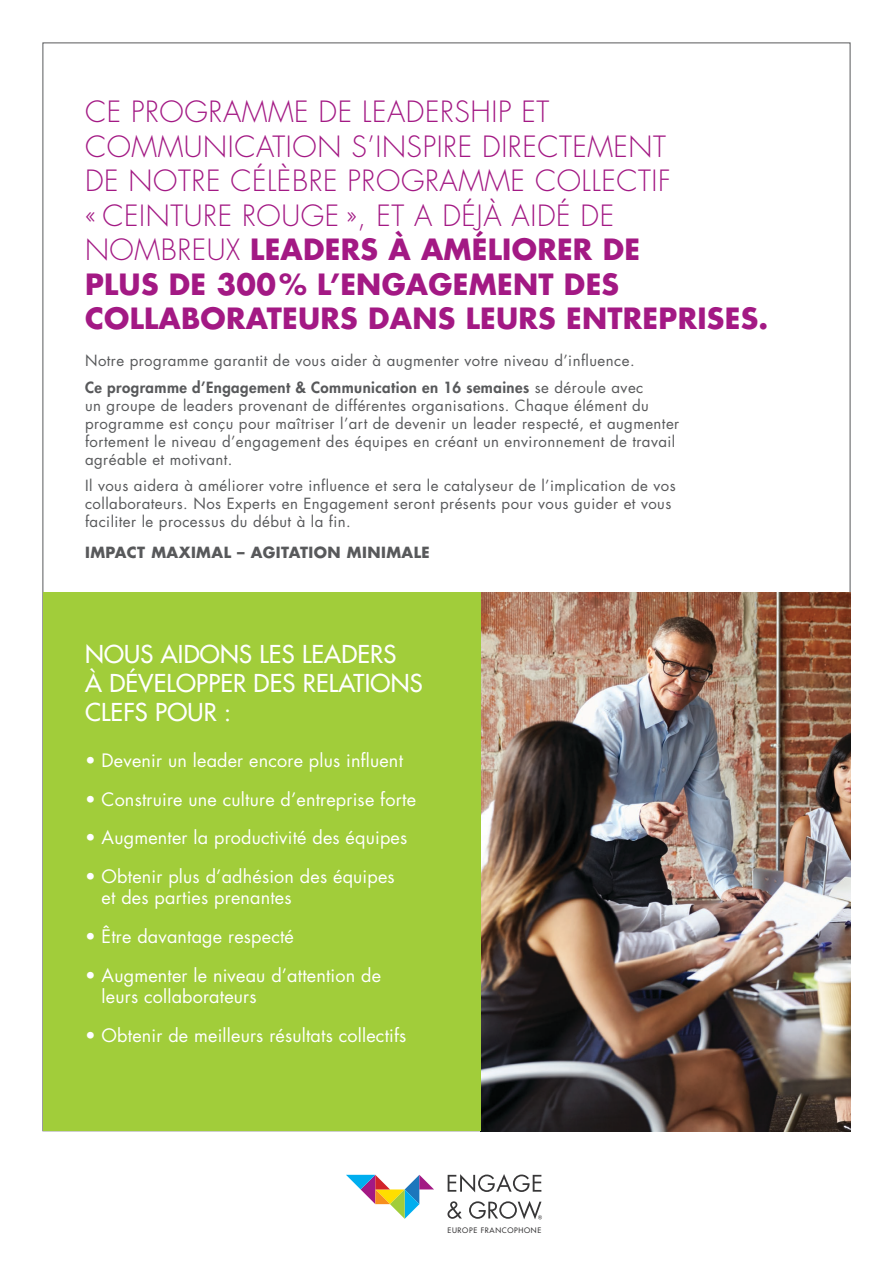
<style>
.page{position:relative;width:893px;height:1263px;background:#fff}
.page>*{position:absolute;margin:0;border:0;box-sizing:border-box;transform-origin:0 0}
.t1{font:300 28.5px/34.5px "Futura Std";letter-spacing:.02em;color:#a31984}
.t2{font:500 24px/28.8px "Futura Std";letter-spacing:.01em;color:#fff}
.t3{font:18px/21.6px "Futura Std";letter-spacing:.01em;color:#fff}
.t4{font:15px/18px "Futura Std";letter-spacing:.03em;color:#58595b}
.t5{font:700 15px "Futura Std";letter-spacing:.03em;color:#58595b}
.t6{font:500 7.35px "Futura Std";letter-spacing:.09em;color:#383738}
.s1{font-weight:700}
.s2{font-weight:800}
</style>
<div class="page">
<img style="left:480px;top:592px;width:370px;height:539px">
<div style="left:43px;top:592px;width:437px;height:539px;background:#a1cd3a"></div>
<svg style="left:448px;top:1174px;width:93px;height:18px"></svg>
<svg style="left:447px;top:1201px;width:15px;height:18px"></svg>
<svg style="left:346px;top:1175px;width:88px;height:44px"></svg>
<svg style="left:469px;top:1201px;width:73px;height:18px"></svg>
<p class="t1" style="left:85px;top:96px;width:685px">CE PROGRAMME DE LEADERSHIP ET COMMUNICATION S’INSPIRE DIRECTEMENT<br>DE NOTRE CÉLÈBRE PROGRAMME COLLECTIF<br>« CEINTURE ROUGE », ET A DÉJÀ AIDÉ DE NOMBREUX <span class="s1">LEADERS À AMÉLIORER DE<br>PLUS DE 300% L’ENGAGEMENT DES COLLABORATEURS DANS LEURS ENTREPRISES.</span></p>
<p class="t4" style="left:85px;top:347px;width:560px;line-height:26.5px">Notre programme garantit de vous aider à augmenter votre niveau d’influence.<br><span class="s2">Ce programme d’Engagement &amp; Communication en 16 semaines</span> se déroule avec</p>
<p class="t4" style="left:85px;top:396px;width:596px">un groupe de leaders provenant de différentes organisations. Chaque élément du programme est conçu pour maîtriser l’art de devenir un leader respecté, et augmenter fortement le niveau d’engagement des équipes en créant un environnement de travail agréable et motivant.</p>
<p class="t4" style="left:85px;top:477px;width:592px">Il vous aidera à améliorer votre influence et sera le catalyseur de l’implication de vos collaborateurs. Nos Experts en Engagement seront présents pour vous guider et vous faciliter le processus du début à la fin.</p>
<p class="t5" style="left:85px;top:542px;width:346px">IMPACT MAXIMAL – AGITATION MINIMALE</p>
<h2 class="t2" style="left:85px;top:640px;width:339px">NOUS AIDONS LES LEADERS<br>À DÉVELOPPER DES RELATIONS<br>CLEFS POUR :</h2>
<p class="t3" style="left:85px;top:750px;width:319px">• Devenir un leader encore plus influent</p>
<p class="t3" style="left:85px;top:788px;width:333px">• Construire une culture d’entreprise forte</p>
<p class="t3" style="left:85px;top:827px;width:324px">• Augmenter la productivité des équipes</p>
<p class="t3" style="left:102px;top:865px;width:295px;text-indent:-17px">• Obtenir plus d’adhésion des équipes et des parties prenantes</p>
<p class="t3" style="left:85px;top:926px;width:210px">• Être davantage respecté</p>
<p class="t3" style="left:102px;top:964px;width:281px;text-indent:-17px">• Augmenter le niveau d’attention de leurs collaborateurs</p>
<p class="t3" style="left:85px;top:1025px;width:323px">• Obtenir de meilleurs résultats collectifs</p>
<p class="t6" style="left:447px;top:1225px;width:95px">EUROPE FRANCOPHONE</p>
</div>
